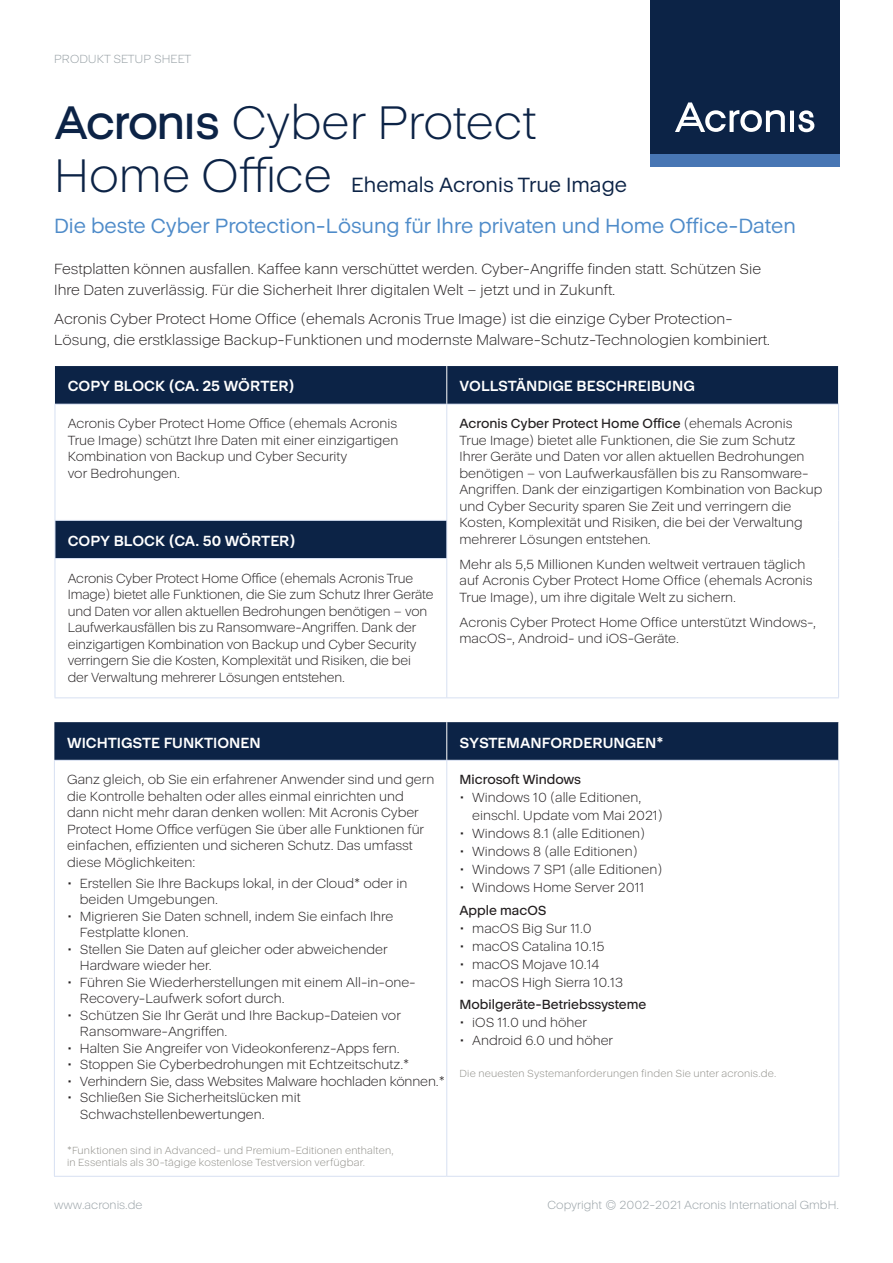
<style>
.page{position:relative;width:893px;height:1263px;background:#fff}
.page>*{position:absolute;margin:0;border:0;box-sizing:border-box;transform-origin:0 0}
.t1{font:300 48px/52.5px "Acronis Cyber";color:#0c2346}
.t2{font:21px "Acronis Cyber";color:#4e8bc9}
.t3{font:21px "Acronis Cyber";color:#0c2346}
.t4{font:300 15px/21px "Acronis Cyber";color:#231f20}
.t5{font:700 15px "Acronis Cyber";color:#fff}
.t6{font:300 13.5px/16.5px "Acronis Cyber";color:#231f20}
.t7{font:500 13.5px "Acronis Cyber";color:#231f20}
.t8{font:300 12px "Acronis Cyber";color:#97a0a5}
.t9{font:300 10.5px/12px "Acronis Cyber";letter-spacing:.015em;color:#8f8e88}
.s1{font-weight:500}
</style>
<div class="page">
<div style="left:650px;top:0;width:189px;height:155px;background:#0c2346"></div>
<svg style="left:675px;top:102px;width:139px;height:30px"></svg>
<div style="left:650px;top:155px;width:189px;height:12px;background:#4876b4"></div>
<div style="left:55px;top:366px;width:783px;height:38px;background:#0c2346"></div>
<div style="left:55px;top:520px;width:392px;height:38px;background:#0c2346"></div>
<hr style="left:55px;top:404px;width:392px;height:1px;background:#d7e0f2">
<hr style="left:55px;top:404px;width:1px;height:116px;background:#d7e0f2">
<hr style="left:55px;top:521px;width:1px;height:37px;background:#d7e0f2">
<hr style="left:55px;top:559px;width:1px;height:138px;background:#d7e0f2">
<hr style="left:447px;top:404px;width:392px;height:1px;background:#d7e0f2">
<hr style="left:446px;top:404px;width:1px;height:116px;background:#d7e0f2">
<hr style="left:446px;top:521px;width:1px;height:37px;background:#d7e0f2">
<hr style="left:446px;top:559px;width:1px;height:138px;background:#d7e0f2">
<hr style="left:838px;top:404px;width:1px;height:116px;background:#d7e0f2">
<hr style="left:838px;top:520px;width:1px;height:38px;background:#d7e0f2">
<hr style="left:838px;top:558px;width:1px;height:139px;background:#d7e0f2">
<hr style="left:55px;top:520px;width:392px;height:1px;background:#d7e0f2">
<hr style="left:55px;top:558px;width:392px;height:1px;background:#d7e0f2">
<hr style="left:55px;top:697px;width:392px;height:1px;background:#d7e0f2">
<hr style="left:447px;top:697px;width:392px;height:1px;background:#d7e0f2">
<hr style="left:446px;top:366px;width:1px;height:38px;background:#fff">
<div style="left:54px;top:722px;width:784px;height:38px;background:#0c2346"></div>
<hr style="left:54px;top:760px;width:393px;height:1px;background:#d7e0f2">
<hr style="left:54px;top:761px;width:1px;height:415px;background:#d7e0f2">
<hr style="left:447px;top:760px;width:392px;height:1px;background:#d7e0f2">
<hr style="left:446px;top:761px;width:1px;height:415px;background:#d7e0f2">
<hr style="left:838px;top:761px;width:1px;height:415px;background:#d7e0f2">
<hr style="left:54px;top:1176px;width:393px;height:1px;background:#d7e0f2">
<hr style="left:447px;top:1176px;width:392px;height:1px;background:#d7e0f2">
<hr style="left:446px;top:722px;width:1px;height:38px;background:#fff">
<p class="t8" style="left:54px;top:52px;width:139px">PRODUKT SETUP SHEET</p>
<h1 class="t1" style="left:54px;top:96px;width:484px">ጷ Cyber Protect<br>Home Office</h1>
<h2 class="t3" style="left:351px;top:172px;width:277px">Ehemals Acronis True Image</h2>
<h2 class="t2" style="left:54px;top:213px;width:743px">Die beste Cyber Protection-Lösung für Ihre privaten und Home Office-Daten</h2>
<p class="t4" style="left:54px;top:258px;width:709px">Festplatten können ausfallen. Kaffee kann verschüttet werden. Cyber-Angriffe finden statt. Schützen Sie<br>Ihre Daten zuverlässig. Für die Sicherheit Ihrer digitalen Welt – jetzt und in Zukunft.</p>
<p class="t4" style="left:54px;top:309px;width:717px">Acronis Cyber Protect Home Office (ehemals Acronis True Image) ist die einzige Cyber Protection-<br>Lösung, die erstklassige Backup-Funktionen und modernste Malware-Schutz-Technologien kombiniert.</p>
<p class="t5" style="left:68px;top:377px;width:228px">COPY BLOCK (CA. 25 WÖRTER)</p>
<p class="t5" style="left:460px;top:377px;width:237px">VOLLSTÄNDIGE BESCHREIBUNG</p>
<p class="t6" style="left:68px;top:415px;width:332px">Acronis Cyber Protect Home Office (ehemals Acronis True Image) schützt Ihre Daten mit einer einzigartigen Kombination von Backup und Cyber Security<br>vor Bedrohungen.</p>
<p class="t6" style="left:460px;top:415px;width:364px"><span class="s1">Acronis Cyber Protect Home Office</span> (ehemals Acronis True Image) bietet alle Funktionen, die Sie zum Schutz Ihrer Geräte und Daten vor allen aktuellen Bedrohungen benötigen – von Laufwerkausfällen bis zu Ransomware-Angriffen. Dank der einzigartigen Kombination von Backup und Cyber Security sparen Sie Zeit und verringern die Kosten, Komplexität und Risiken, die bei der Verwaltung mehrerer Lösungen entstehen.</p>
<p class="t6" style="left:460px;top:556px;width:354px">Mehr als 5,5 Millionen Kunden weltweit vertrauen täglich auf Acronis Cyber Protect Home Office (ehemals Acronis<br>True Image), um ihre digitale Welt zu sichern.</p>
<p class="t6" style="left:460px;top:614px;width:358px">Acronis Cyber Protect Home Office unterstützt Windows-, macOS-, Android- und iOS-Geräte.</p>
<p class="t5" style="left:68px;top:531px;width:229px">COPY BLOCK (CA. 50 WÖRTER)</p>
<p class="t6" style="left:68px;top:570px;width:367px">Acronis Cyber Protect Home Office (ehemals Acronis True Image) bietet alle Funktionen, die Sie zum Schutz Ihrer Geräte und Daten vor allen aktuellen Bedrohungen benötigen – von Laufwerkausfällen bis zu Ransomware-Angriffen. Dank der einzigartigen Kombination von Backup und Cyber Security verringern Sie die Kosten, Komplexität und Risiken, die bei der Verwaltung mehrerer Lösungen entstehen.</p>
<p class="t5" style="left:67px;top:733px;width:195px">WICHTIGSTE FUNKTIONEN</p>
<p class="t5" style="left:460px;top:733px;width:206px">SYSTEMANFORDERUNGEN*</p>
<p class="t6" style="left:67px;top:771px;width:369px">Ganz gleich, ob Sie ein erfahrener Anwender sind und gern die Kontrolle behalten oder alles einmal einrichten und dann nicht mehr daran denken wollen: Mit Acronis Cyber Protect Home Office verfügen Sie über alle Funktionen für einfachen, effizienten und sicheren Schutz. Das umfasst diese Möglichkeiten:</p>
<p class="t6" style="left:80px;top:875px;width:329px;text-indent:-13px">• Erstellen Sie Ihre Backups lokal, in der Cloud* oder in beiden Umgebungen.</p>
<p class="t6" style="left:80px;top:908px;width:315px;text-indent:-13px">• Migrieren Sie Daten schnell, indem Sie einfach Ihre<br>Festplatte klonen.</p>
<p class="t6" style="left:80px;top:941px;width:309px;text-indent:-13px">• Stellen Sie Daten auf gleicher oder abweichender<br>Hardware wieder her.</p>
<p class="t6" style="left:80px;top:974px;width:337px;text-indent:-13px">• Führen Sie Wiederherstellungen mit einem All-in-one-<br>Recovery-Laufwerk sofort durch.</p>
<p class="t6" style="left:80px;top:1007px;width:322px;text-indent:-13px">• Schützen Sie Ihr Gerät und Ihre Backup-Dateien vor<br>Ransomware-Angriffen.</p>
<p class="t6" style="left:67px;top:1040px;width:334px">• Halten Sie Angreifer von Videokonferenz-Apps fern.</p>
<p class="t6" style="left:67px;top:1056px;width:344px">• Stoppen Sie Cyberbedrohungen mit Echtzeitschutz.*</p>
<p class="t6" style="left:67px;top:1073px;width:379px">• Verhindern Sie, dass Websites Malware hochladen können.*</p>
<p class="t6" style="left:80px;top:1089px;width:222px;text-indent:-13px">• Schließen Sie Sicherheitslücken mit<br>Schwachstellenbewertungen.</p>
<p class="t9" style="left:67px;top:1144px;width:328px">*Funktionen sind in Advanced- und Premium-Editionen enthalten, in Essentials als 30-tägige kostenlose Testversion verfügbar.</p>
<p class="t7" style="left:460px;top:772px;width:123px">Microsoft Windows</p>
<p class="t6" style="left:472px;top:789px;width:192px;line-height:18px;text-indent:-13px">• Windows 10 (alle Editionen, einschl. Update vom Mai 2021)</p>
<p class="t6" style="left:460px;top:825px;width:187px">• Windows 8.1 (alle Editionen)</p>
<p class="t6" style="left:460px;top:843px;width:180px">• Windows 8 (alle Editionen)</p>
<p class="t6" style="left:460px;top:861px;width:204px">• Windows 7 SP1 (alle Editionen)</p>
<p class="t6" style="left:460px;top:879px;width:186px">• Windows Home Server 2011</p>
<p class="t7" style="left:460px;top:902px;width:89px">Apple macOS</p>
<p class="t6" style="left:460px;top:920px;width:134px">• macOS Big Sur 11.0</p>
<p class="t6" style="left:460px;top:938px;width:147px">• macOS Catalina 10.15</p>
<p class="t6" style="left:460px;top:956px;width:142px">• macOS Mojave 10.14</p>
<p class="t6" style="left:460px;top:974px;width:165px">• macOS High Sierra 10.13</p>
<p class="t7" style="left:460px;top:996px;width:188px">Mobilgeräte-Betriebssysteme</p>
<p class="t6" style="left:460px;top:1014px;width:129px">• iOS 11.0 und höher</p>
<p class="t6" style="left:460px;top:1032px;width:155px">• Android 6.0 und höher</p>
<p class="t9" style="left:460px;top:1068px;width:318px">Die neuesten Systemanforderungen finden Sie unter acronis.de.</p>
<p class="t8" style="left:54px;top:1198px;width:90px">www.acronis.de</p>
<p class="t8" style="left:548px;top:1198px;width:293px">Copyright © 2002-2021 Acronis International GmbH.</p>
</div>
